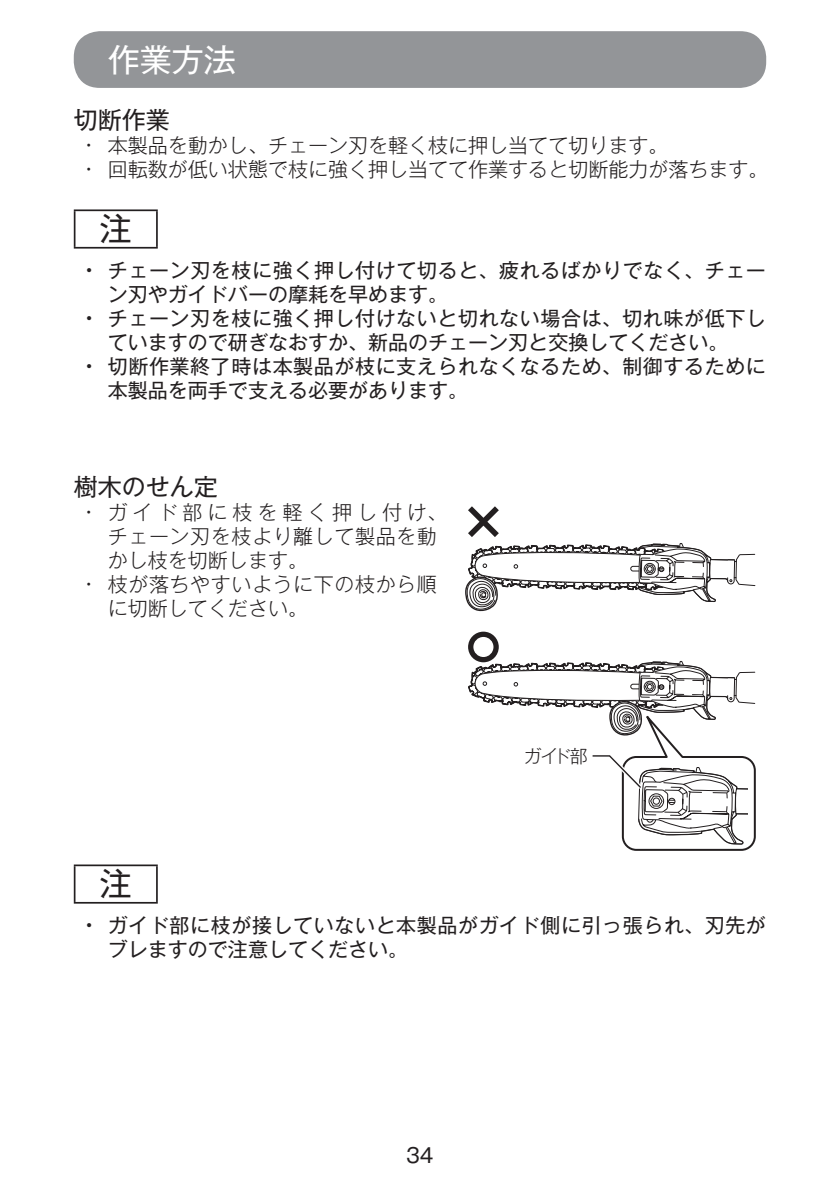
<style>
.page{position:relative;width:840px;height:1191px;background:#fff}
.page>*{position:absolute;margin:0;border:0;box-sizing:border-box;transform-origin:0 0}
.t1{font:32px "Gothic MB101 Pro";color:#fff}
.t2{font:32px "Gothic MB101 Pro";color:#231f20}
.t3{font:24px "Gothic MB101 Pro";color:#231f20}
.t4{font:20px/24px "Gothic MB101 Pro";letter-spacing:.03em;color:#231f20}
.t5{font:300 20px/24px "Gothic MB101 Pro";letter-spacing:.03em;color:#231f20}
.t6{font:300 20px "Gothic MB101 Pro";color:#231f20}
.t7{font:18px "Gothic MB101 Pro Light 90 msp RKSJ H";color:#231f20}
.s1{font-weight:500}
</style>
<div class="page">
<div style="left:74px;top:31px;width:691px;height:57px;background:#939598;border-radius:26px"></div>
<hr style="left:74px;top:209px;width:84px;height:2px;background:#231f20">
<hr style="left:74px;top:211px;width:1px;height:36px;background:#231f20">
<hr style="left:156px;top:211px;width:2px;height:36px;background:#231f20">
<hr style="left:74px;top:247px;width:84px;height:2px;background:#231f20">
<hr style="left:74px;top:864px;width:84px;height:2px;background:#231f20">
<hr style="left:74px;top:866px;width:1px;height:36px;background:#231f20">
<hr style="left:156px;top:866px;width:2px;height:36px;background:#231f20">
<hr style="left:74px;top:902px;width:84px;height:1px;background:#231f20">
<svg style="left:465px;top:506px;width:291px;height:345px"></svg>
<h1 class="t1" style="left:108px;top:33px;width:129px">作業方法</h1>
<p class="t3" style="left:74px;top:100px;width:97px">切断作業</p>
<p class="t6" style="left:85px;top:129px;width:584px">• 本製品を動かし、チェーン刃を軽く枝に押し当てて切ります。</p>
<p class="t6" style="left:85px;top:153px;width:684px">• 回転数が低い状態で枝に強く押し当てて作業すると切断能力が落ちます。</p>
<h1 class="t2" style="left:100px;top:202px;width:33px">注</h1>
<p class="t4" style="left:108px;top:255px;width:659px;text-indent:-23px"><span class="s1">•</span> チェーン刃を枝に強く押し付けて切ると、疲れるばかりでなく、チェーン刃やガイドバーの摩耗を早めます。</p>
<p class="t4" style="left:108px;top:303px;width:659px;text-indent:-23px"><span class="s1">•</span> チェーン刃を枝に強く押し付けないと切れない場合は、切れ味が低下していますので研ぎなおすか、新品のチェーン刃と交換してください。</p>
<p class="t4" style="left:108px;top:351px;width:659px;text-indent:-23px"><span class="s1">•</span> 切断作業終了時は本製品が枝に支えられなくなるため、制御するために本製品を両手で支える必要があります。</p>
<p class="t3" style="left:74px;top:467px;width:145px">樹木のせん定</p>
<p class="t5" style="left:108px;top:498px;width:340px;text-indent:-23px">• ガイド部に枝を軽く押し付け、チェーン刃を枝より離して製品を動かし枝を切断します。</p>
<p class="t5" style="left:108px;top:570px;width:330px;text-indent:-23px">• 枝が落ちやすいように下の枝から順に切断してください。</p>
<p class="t7" style="left:523px;top:741px;width:66px">ガイド部</p>
<h1 class="t2" style="left:100px;top:857px;width:33px">注</h1>
<p class="t4" style="left:108px;top:910px;width:659px;text-indent:-23px"><span class="s1">•</span> ガイド部に枝が接していないと本製品がガイド側に引っ張られ、刃先がブレますので注意してください。</p>
<p class="t4" style="left:406px;top:1140px;width:29px">34</p>
</div>
